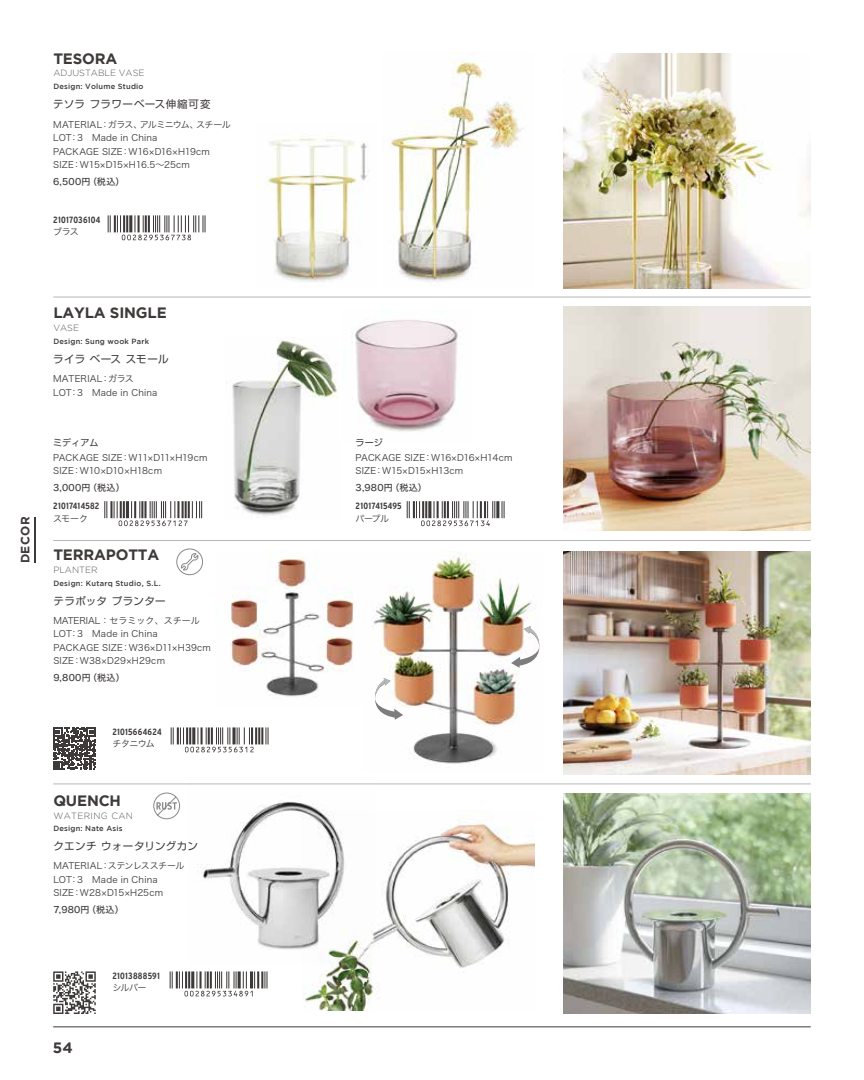
<style>
.page{position:relative;width:864px;height:1080px;background:#fff}
.page>*{position:absolute;margin:0;border:0;box-sizing:border-box;transform-origin:0 0}
.t1{font:700 15px "Gotham";letter-spacing:-.01em;color:#3e3a39}
.t2{font:700 12px "Gotham";letter-spacing:.04em;color:#3e3a39}
.t3{font:10.5px "Shin Go Pro";letter-spacing:.035em;color:#3e3a39}
.t4{font:9px/13.5px "Hiragino Sans W3";letter-spacing:.015em;color:#3e3a39}
.t5{font:9px/13.5px "Hiragino Sans W3";letter-spacing:-.005em;color:#3e3a39}
.t6{font:700 condensed 9px "Interstate";letter-spacing:.02em;color:#3e3a39}
.t7{font:9px "Hiragino Sans W5";letter-spacing:.03em;color:#3e3a39}
.t8{font:300 9px "Gotham";color:#595757}
.t9{font:9px "Hira Kaku Pro N W3";color:#3e3a39}
.t10{font:300 9px "Gotham";letter-spacing:.04em;color:#595757}
.t11{font:9px "Shin Go Pro";color:#3e3a39}
.t12{font:500 7.5px "Gotham";letter-spacing:.025em;color:#3e3a39}
.s1{font-family:"Hira Kaku Pro N W3"}
</style>
<div class="page">
<img style="left:232px;top:340px;width:106px;height:176px">
<img style="left:355px;top:320px;width:105px;height:112px">
<img style="left:563px;top:551px;width:247px;height:224px">
<img style="left:563px;top:53px;width:247px;height:236px">
<img style="left:563px;top:307px;width:247px;height:223px">
<img style="left:390px;top:53px;width:133px;height:229px">
<img style="left:257px;top:138px;width:112px;height:144px">
<img style="left:372px;top:551px;width:163px;height:213px">
<img style="left:302px;top:814px;width:232px;height:197px">
<img style="left:563px;top:793px;width:247px;height:221px">
<img style="left:230px;top:557px;width:124px;height:140px">
<img style="left:188px;top:783px;width:186px;height:181px">
<svg style="left:53px;top:727px;width:43px;height:43px"></svg>
<div style="left:176px;top:549px;width:27px;height:26px;border:1px solid #898989;border-radius:50%"></div>
<svg style="left:181px;top:553px;width:17px;height:17px"></svg>
<svg style="left:108px;top:215px;width:97px;height:25px"></svg>
<svg style="left:104px;top:501px;width:98px;height:25px"></svg>
<svg style="left:406px;top:501px;width:98px;height:25px"></svg>
<svg style="left:372px;top:678px;width:31px;height:42px"></svg>
<svg style="left:511px;top:626px;width:29px;height:42px"></svg>
<svg style="left:170px;top:727px;width:98px;height:26px"></svg>
<svg style="left:153px;top:793px;width:27px;height:26px"></svg>
<svg style="left:169px;top:971px;width:98px;height:26px"></svg>
<svg style="left:53px;top:971px;width:43px;height:43px"></svg>
<hr style="left:35px;top:517px;width:1px;height:45px;background:#3e3a39">
<hr style="left:53px;top:1026px;width:757px;height:1px;background:#3e3a39">
<hr style="left:53px;top:297px;width:757px;height:1px;background:#b5b6b6">
<hr style="left:53px;top:540px;width:757px;height:1px;background:#b5b6b6">
<hr style="left:53px;top:784px;width:757px;height:1px;background:#b5b6b6">
<h1 class="t1" style="left:53px;top:50px;width:65px">TESORA</h1>
<p class="t8" style="left:53px;top:68px;width:93px">ADJUSTABLE VASE</p>
<p class="t12" style="left:53px;top:82px;width:92px">Design: Volume Studio</p>
<p class="t3" style="left:53px;top:96px;width:159px">テソラ フラワーベース伸縮可変</p>
<p class="t4" style="left:53px;top:117px;width:179px">MATERIAL：ガラス、アルミニウム、スチール<br>LOT：3　Made in China<br>PACKAGE SIZE：W16×D16×H19cm<br>SIZE：W15×D15×H16.5～25cm</p>
<p class="t7" style="left:53px;top:173px;width:73px">6,500円（税込）</p>
<p class="t6" style="left:53px;top:215px;width:49px">21017036104</p>
<p class="t4" style="left:53px;top:225px;width:27px">ブラス</p>
<h2 class="t2" style="left:18px;top:563px;width:48px;rotate:-90deg">DECOR</h2>
<h1 class="t1" style="left:53px;top:304px;width:115px">LAYLA SINGLE</h1>
<p class="t8" style="left:53px;top:323px;width:27px">VASE</p>
<p class="t12" style="left:53px;top:337px;width:97px">Design: Sung wook Park</p>
<p class="t3" style="left:53px;top:350px;width:117px">ライラ ベース スモール</p>
<p class="t4" style="left:53px;top:371px;width:106px"><span class="s1">MA</span>TERIAL：ガラス<br>LOT：3　Made in China</p>
<p class="t11" style="left:53px;top:435px;width:47px">ミディアム</p>
<p class="t5" style="left:53px;top:450px;width:156px">PACKAGE SIZE：W11×D11×H19cm<br>SIZE：W10×D10×H18cm</p>
<p class="t7" style="left:53px;top:479px;width:73px">3,000円（税込）</p>
<p class="t6" style="left:53px;top:501px;width:48px">21017414582</p>
<p class="t4" style="left:53px;top:511px;width:36px">スモーク</p>
<h1 class="t1" style="left:53px;top:546px;width:107px">TERRAPOTTA</h1>
<p class="t8" style="left:53px;top:565px;width:46px">PLANTER</p>
<p class="t12" style="left:53px;top:579px;width:109px">Design: Kutarq Studio, S.L.</p>
<p class="t3" style="left:53px;top:592px;width:114px">テラポッタ プランター</p>
<p class="t9" style="left:53px;top:613px;width:148px">MATERIAL：セラミック、スチール</p>
<p class="t4" style="left:53px;top:627px;width:159px">LOT：3　Made in China<br>PACKAGE SIZE：W36×D11×H39cm<br>SIZE：W38×D29×H29cm</p>
<p class="t7" style="left:53px;top:669px;width:73px">9,800円（税込）</p>
<p class="t6" style="left:112px;top:727px;width:51px">21015664624</p>
<p class="t4" style="left:112px;top:737px;width:44px">チタニウム</p>
<h1 class="t1" style="left:53px;top:792px;width:69px">QUENCH</h1>
<p class="t10" style="left:53px;top:810px;width:81px">WATERING CAN</p>
<p class="t12" style="left:53px;top:824px;width:71px">Design: Nate Asis</p>
<p class="t3" style="left:53px;top:838px;width:146px">クエンチ ウォータリングカン</p>
<p class="t4" style="left:53px;top:859px;width:133px">MATERIAL：ステンレススチール<br>LOT：3　Made in China<br>SIZE：W28×D15×H25cm</p>
<p class="t7" style="left:53px;top:901px;width:72px">7,980円（税込）</p>
<h1 class="t1" style="left:53px;top:1039px;width:21px">54</h1>
<p class="t6" style="left:112px;top:971px;width:49px">21013888591</p>
<p class="t4" style="left:112px;top:981px;width:36px">シルバー</p>
<p class="t11" style="left:355px;top:435px;width:29px">ラージ</p>
<p class="t5" style="left:355px;top:450px;width:158px">PACKAGE SIZE：W16×D16×H14cm<br>SIZE：W15×D15×H13cm</p>
<p class="t7" style="left:355px;top:479px;width:73px">3,980円（税込）</p>
<p class="t6" style="left:355px;top:501px;width:48px">21017415495</p>
<p class="t4" style="left:355px;top:511px;width:35px">パープル</p>
</div>
